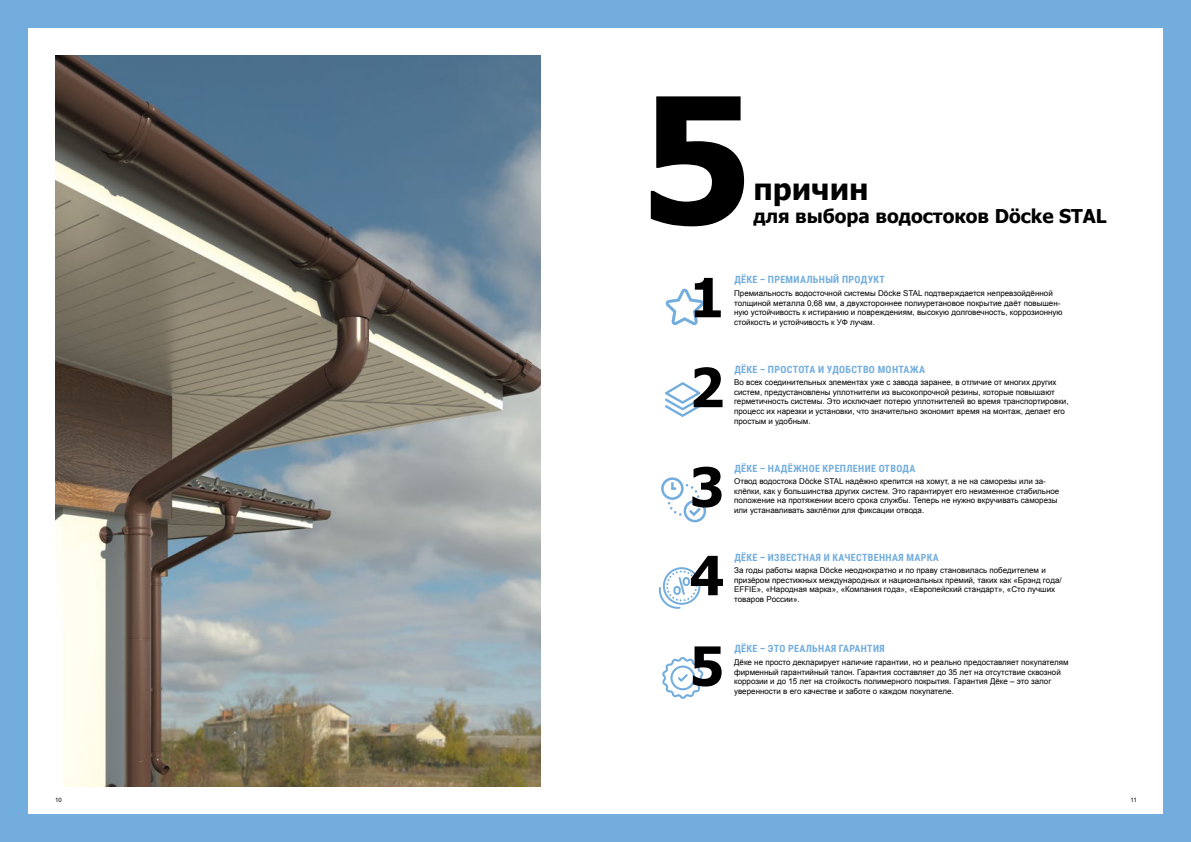
<style>
.page{position:relative;width:1191px;height:842px;background:#72adde}
.page>*{position:absolute;margin:0;border:0;box-sizing:border-box;transform-origin:0 0}
.t1{font:700 54px/89.5px "Tahoma";color:#000}
.t2{font:700 30px "Tahoma";color:#000}
.t3{font:700 19px "Tahoma";color:#000}
.t4{font:700 10px "Roboto Condensed";letter-spacing:.035em;color:#72adde}
.t5{font:8px/9.6px "Arial";color:#000}
.t6{font:6px "Arial";color:#000}
</style>
<div class="page">
<div style="left:28px;top:28px;width:1134px;height:786px;background:#fff"></div>
<svg style="left:662px;top:657px;width:41px;height:42px"></svg>
<svg style="left:659px;top:567px;width:41px;height:42px"></svg>
<svg style="left:661px;top:477px;width:45px;height:45px"></svg>
<svg style="left:665px;top:382px;width:35px;height:35px"></svg>
<svg style="left:665px;top:289px;width:39px;height:36px"></svg>
<svg style="left:651px;top:96px;width:93px;height:130px"></svg>
<img style="left:55px;top:55px;width:485px;height:732px">
<h2 class="t2" style="left:753px;top:168px;width:117px">причин</h2>
<h3 class="t3" style="left:753px;top:202px;width:355px">для выбора водостоков Döcke STAL</h3>
<h1 class="t1" style="left:689px;top:249px;width:36px;line-height:89.9px">1<br>2</h1>
<h1 class="t1" style="left:689px;top:439px;width:36px;text-align:justify">3<br>4<br>5</h1>
<p class="t4" style="left:734px;top:273px;width:152px">ДЁКЕ – ПРЕМИАЛЬНЫЙ ПРОДУКТ</p>
<p class="t5" style="left:734px;top:288px;width:330px">Премиальность водосточной системы Döcke STAL подтверждается непревзойдённой толщиной металла 0,68 мм, а двухстороннее полиуретановое покрытие даёт повышен&shy;ную устойчивость к истиранию и повреждениям, высокую долговечность, коррозионную стойкость и устойчивость к УФ лучам.</p>
<p class="t4" style="left:734px;top:362px;width:192px">ДЁКЕ – ПРОСТОТА И УДОБСТВО МОНТАЖА</p>
<p class="t5" style="left:734px;top:378px;width:336px">Во всех соединительных элементах уже с завода заранее, в отличие от многих других систем, предустановлены уплотнители из высокопрочной резины, которые повышают герметичность системы. Это исключает потерю уплотнителей во время транспортировки, процесс их нарезки и установки, что значительно экономит время на монтаж, делает его простым и удобным.</p>
<p class="t4" style="left:734px;top:461px;width:183px">ДЁКЕ – НАДЁЖНОЕ КРЕПЛЕНИЕ ОТВОДА</p>
<p class="t5" style="left:734px;top:476px;width:327px">Отвод водостока Döcke STAL надёжно крепится на хомут, а не на саморезы или за&shy;клёпки, как у большинства других систем. Это гарантирует его неизменное стабильное положение на протяжении всего срока службы. Теперь не нужно вкручивать саморезы или устанавливать заклёпки для фиксации отвода.</p>
<p class="t4" style="left:734px;top:550px;width:206px">ДЁКЕ – ИЗВЕСТНАЯ И КАЧЕСТВЕННАЯ МАРКА</p>
<p class="t5" style="left:734px;top:566px;width:329px">За годы работы марка Döcke неоднократно и по праву становилась победителем и призёром престижных международных и национальных премий, таких как «Брэнд года/ EFFIE», «Народная марка», «Компания года», «Европейский стандарт», «Сто лучших товаров России».</p>
<p class="t4" style="left:734px;top:642px;width:152px">ДЁКЕ – ЭТО РЕАЛЬНАЯ ГАРАНТИЯ</p>
<p class="t5" style="left:734px;top:657px;width:336px">Дёке не просто декларирует наличие гарантии, но и реально предоставляет покупателям фирменный гарантийный талон. Гарантия составляет до 35 лет на отсутствие сквозной коррозии и до 15 лет на стойкость полимерного покрытия. Гарантия Дёке – это залог уверенности в его качестве и заботе о каждом покупателе.</p>
<p class="t6" style="left:55px;top:796px;width:8px">10</p>
<p class="t6" style="left:1130px;top:796px;width:8px">11</p>
</div>
